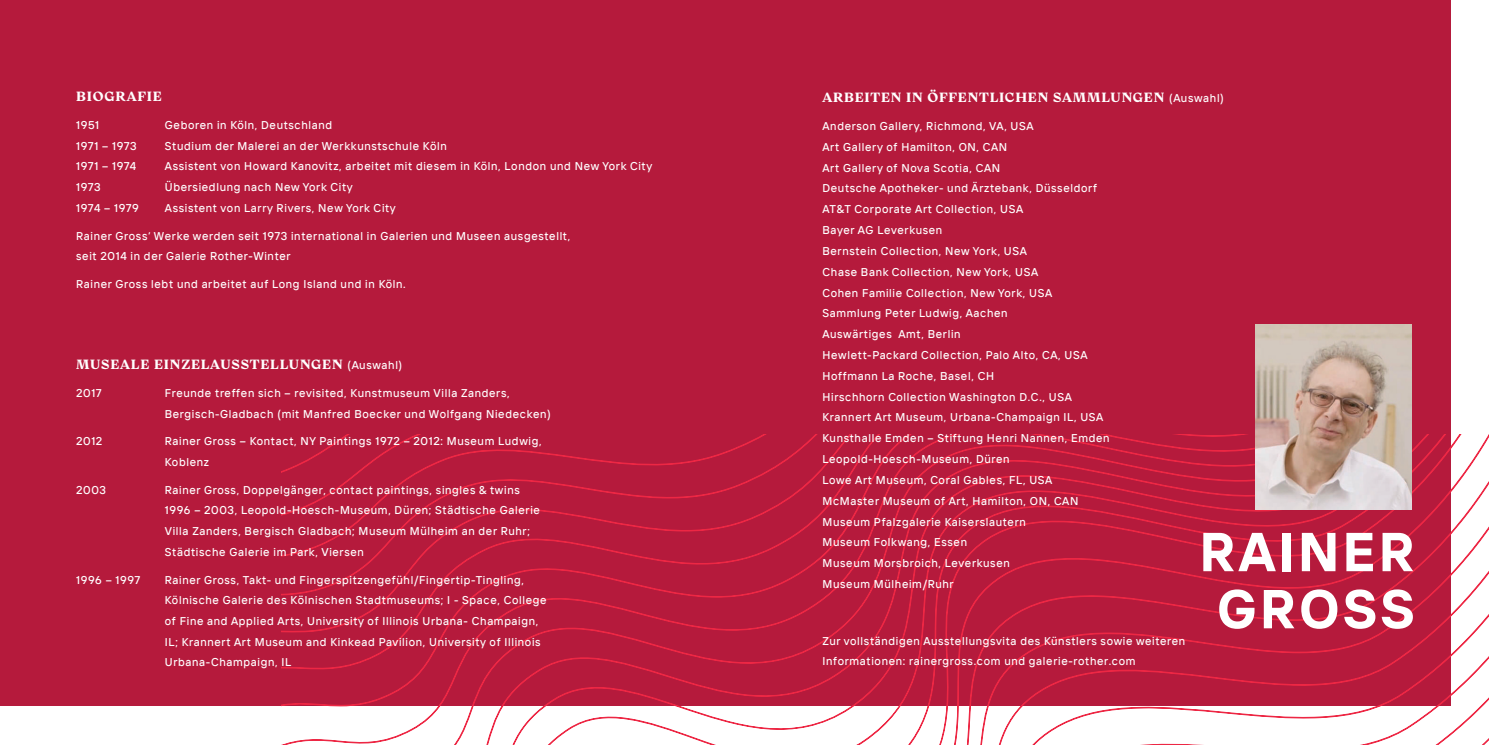
<style>
.page{position:relative;width:1489px;height:745px;background:#fff}
.page>*{position:absolute;margin:0;border:0;box-sizing:border-box;transform-origin:0 0}
.t1{font:700 54.62px/57px "TT Interphases";letter-spacing:.06em;color:#fff;text-align:center}
.t2{font:700 13.75px "Kenac";letter-spacing:.06em;color:#fff}
.t3{font:500 11.25px/20.8px "TT Interphases";letter-spacing:.06em;color:#fff}
.t4{font:500 11.25px "TT Interphases";letter-spacing:.04em;color:#fff}
.s1{font-family:"TT Interphases";font-weight:500;font-size:11.25px}
</style>
<div class="page">
<div style="left:0;top:0;width:1449px;height:705px;background:#b51a3c"></div>
<svg style="left:284px;top:712px;width:1204px;height:32px"></svg>
<svg style="left:282px;top:672px;width:1206px;height:40px"></svg>
<svg style="left:282px;top:632px;width:1206px;height:40px"></svg>
<svg style="left:282px;top:592px;width:1206px;height:40px"></svg>
<svg style="left:282px;top:552px;width:1206px;height:40px"></svg>
<svg style="left:282px;top:436px;width:1206px;height:116px"></svg>
<svg style="left:282px;top:436px;width:1203px;height:76px"></svg>
<svg style="left:282px;top:434px;width:1199px;height:38px"></svg>
<img style="left:1254px;top:324px;width:156px;height:184px">
<p class="t2" style="left:76px;top:87px;width:87px">BIOGRAFIE</p>
<p class="t3" style="left:76px;top:114px;width:24px">1951</p>
<p class="t3" style="left:165px;top:114px;width:169px">Geboren in Köln, Deutschland</p>
<p class="t3" style="left:76px;top:135px;width:62px">1971 – 1973</p>
<p class="t3" style="left:165px;top:135px;width:283px">Studium der Malerei an der Werkkunstschule Köln</p>
<p class="t3" style="left:76px;top:156px;width:62px">1971 – 1974</p>
<p class="t3" style="left:165px;top:156px;width:489px">Assistent von Howard Kanovitz, arbeitet mit diesem in Köln, London und New York City</p>
<p class="t3" style="left:76px;top:176px;width:26px">1973</p>
<p class="t3" style="left:165px;top:176px;width:189px">Übersiedlung nach New York City</p>
<p class="t4" style="left:76px;top:200px;width:64px">1974 – 1979</p>
<p class="t3" style="left:165px;top:197px;width:232px">Assistent von Larry Rivers, New York City</p>
<p class="t3" style="left:76px;top:225px;width:495px">Rainer Gross‘ Werke werden seit 1973 international in Galerien und Museen ausgestellt, seit 2014 in der Galerie Rother-Winter</p>
<p class="t3" style="left:76px;top:273px;width:331px">Rainer Gross lebt und arbeitet auf Long Island und in Köln.</p>
<p class="t2" style="left:76px;top:354px;width:327px">MUSEALE EINZELAUSSTELLUNGEN <span class="s1">(Auswahl)</span></p>
<p class="t3" style="left:76px;top:382px;width:27px">2017</p>
<p class="t3" style="left:165px;top:382px;width:387px">Freunde treffen sich – revisited, Kunstmuseum Villa Zanders,<br>Bergisch-Gladbach (mit Manfred Boecker und Wolfgang Niedecken)</p>
<p class="t3" style="left:76px;top:430px;width:28px">2012</p>
<p class="t3" style="left:165px;top:430px;width:378px">Rainer Gross – Kontact, NY Paintings 1972 – 2012: Museum Ludwig,<br>Koblenz</p>
<p class="t3" style="left:76px;top:479px;width:31px">2003</p>
<p class="t3" style="left:165px;top:479px;width:376px">Rainer Gross, Doppelgänger, contact paintings, singles &amp; twins 1996 – 2003, Leopold-Hoesch-Museum, Düren; Städtische Galerie Villa Zanders, Bergisch Gladbach; Museum Mülheim an der Ruhr; Städtische Galerie im Park, Viersen</p>
<p class="t3" style="left:76px;top:568px;width:66px">1996 – 1997</p>
<p class="t3" style="left:165px;top:568px;width:383px">Rainer Gross, Takt- und Fingerspitzengefühl/Fingertip-Tingling, Kölnische Galerie des Kölnischen Stadtmuseums; I - Space, College of Fine and Applied Arts, University of Illinois Urbana- Champaign, IL; Krannert Art Museum and Kinkead Pavilion, University of Illinois Urbana-Champaign, IL</p>
<p class="t2" style="left:822px;top:88px;width:403px">ARBEITEN IN ÖFFENTLICHEN SAMMLUNGEN <span class="s1">(Auswahl)</span></p>
<p class="t3" style="left:822px;top:115px;width:288px">Anderson Gallery, Richmond, VA, USA<br>Art Gallery of Hamilton, ON, CAN<br>Art Gallery of Nova Scotia, CAN<br>Deutsche Apotheker- und Ärztebank, Düsseldorf AT&amp;T Corporate Art Collection, USA<br>Bayer AG Leverkusen<br>Bernstein Collection, New York, USA<br>Chase Bank Collection, New York, USA<br>Cohen Familie Collection, New York, USA Sammlung Peter Ludwig, Aachen<br>Auswärtiges Amt, Berlin<br>Hewlett-Packard Collection, Palo Alto, CA, USA Hoffmann La Roche, Basel, CH<br>Hirschhorn Collection Washington D.C., USA Krannert Art Museum, Urbana-Champaign IL, USA Kunsthalle Emden – Stiftung Henri Nannen, Emden Leopold-Hoesch-Museum, Düren<br>Lowe Art Museum, Coral Gables, FL, USA McMaster Museum of Art, Hamilton, ON, CAN Museum Pfalzgalerie Kaiserslautern<br>Museum Folkwang, Essen<br>Museum Morsbroich, Leverkusen<br>Museum Mülheim/Ruhr</p>
<h1 class="t1" style="left:1199px;top:521px;width:216px">RAINER<br>GROSS</h1>
<p class="t3" style="left:822px;top:629px;width:364px">Zur vollständigen Ausstellungsvita des Künstlers sowie weiteren<br>Informationen: rainergross.com und galerie-rother.com</p>
</div>
